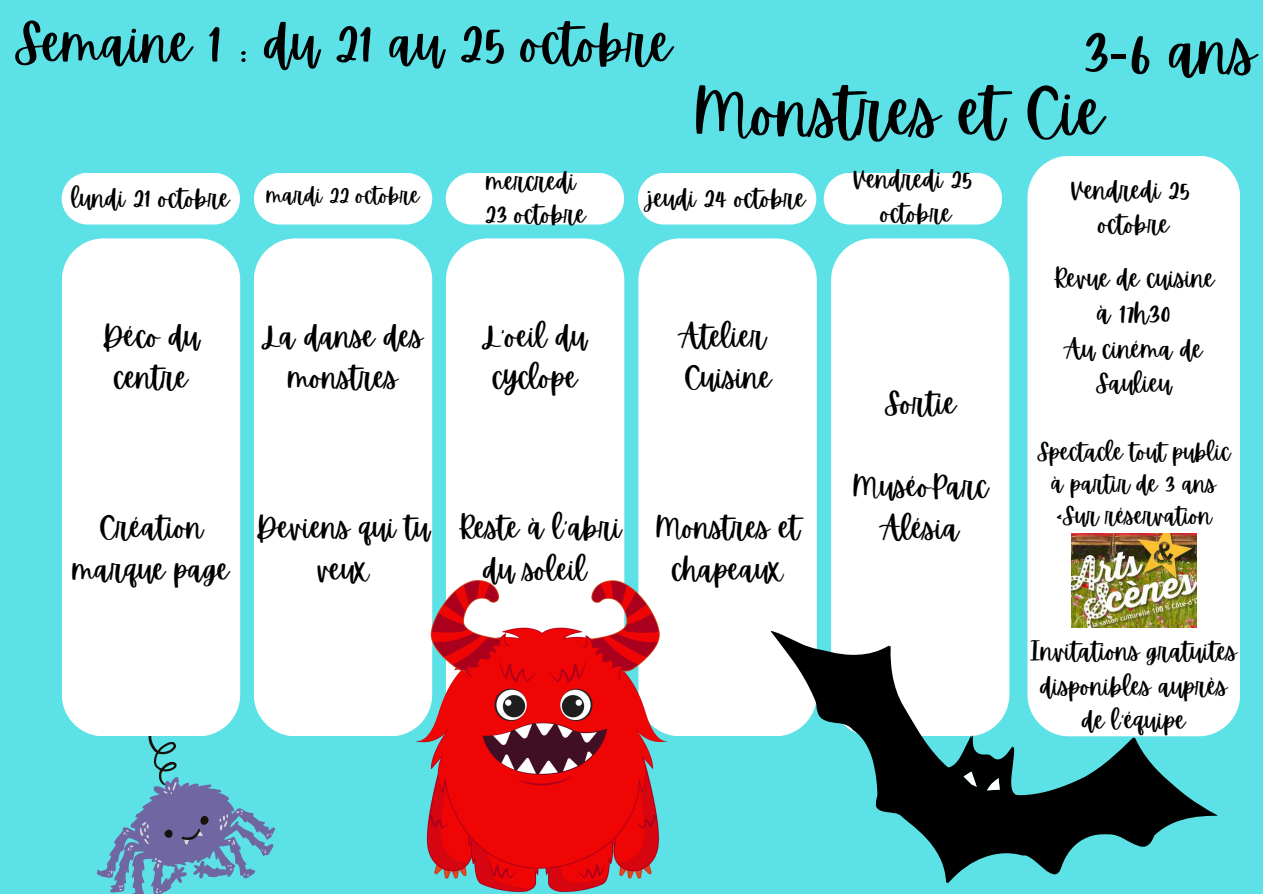
<style>
.page{position:relative;width:1263px;height:894px;background:#fff}
.page>*{position:absolute;margin:0;border:0;box-sizing:border-box;transform-origin:0 0}
.t1{font:64.5px "Apricots";color:#000}
.t2{font:60px "Apricots";color:#000}
.t3{font:52.5px "Apricots";color:#000}
.t4{font:30px/41.7px "Apricots";color:#000;text-align:center}
.t5{font:26.25px "Apricots";color:#000}
.t6{font:24.75px/34.3px "Apricots";color:#000;text-align:center}
.t7{font:23.25px/32.1px "Apricots";color:#000;text-align:center}
.t8{font:22.05px "Apricots";color:#000}
.s1{font-family:"Noto Sans"}
</style>
<div class="page">
<div style="left:0;top:0;width:1263px;height:893px;background:#5ce1e6"></div>
<svg style="left:85px;top:717px;width:198px;height:176px"></svg>
<div style="left:62px;top:238px;width:178px;height:498px;background:#fff;border-radius:42px"></div>
<div style="left:254px;top:238px;width:178px;height:498px;background:#fff;border-radius:42px"></div>
<div style="left:446px;top:238px;width:178px;height:498px;background:#fff;border-radius:42px"></div>
<div style="left:638px;top:238px;width:179px;height:498px;background:#fff;border-radius:42px"></div>
<div style="left:831px;top:238px;width:178px;height:498px;background:#fff;border-radius:42px"></div>
<div style="left:62px;top:173px;width:178px;height:51px;background:#fff;border-radius:26px"></div>
<div style="left:254px;top:173px;width:178px;height:51px;background:#fff;border-radius:26px"></div>
<div style="left:446px;top:173px;width:178px;height:51px;background:#fff;border-radius:26px"></div>
<div style="left:638px;top:173px;width:178px;height:51px;background:#fff;border-radius:26px"></div>
<div style="left:824px;top:173px;width:178px;height:51px;background:#fff;border-radius:26px"></div>
<svg style="left:770px;top:603px;width:451px;height:281px"></svg>
<svg style="left:986px;top:777px;width:14px;height:13px"></svg>
<svg style="left:963px;top:771px;width:14px;height:16px"></svg>
<img style="left:417px;top:580px;width:250px;height:311px">
<div style="left:1027px;top:156px;width:213px;height:580px;background:#fff;border-radius:42px"></div>
<img style="left:1071px;top:533px;width:125px;height:94px">
<h1 class="t3" style="left:14px;top:13px;width:659px">Semaine 1 : du 21 au 25 octobre</h1>
<h4 class="t2" style="left:1082px;top:17px;width:175px">3<span class="s1">-</span>6 ans</h4>
<h4 class="t1" style="left:693px;top:75px;width:412px">Monstres et Cie</h4>
<h4 class="t6" style="left:72px;top:181px;width:159px">lundi 21 octobre</h4>
<h4 class="t8" style="left:267px;top:183px;width:154px">mardi 22 octobre</h4>
<h4 class="t4" style="left:102px;top:315px;width:99px">Déco du centre</h4>
<h4 class="t4" style="left:263px;top:315px;width:161px">La danse des monstres</h4>
<h4 class="t6" style="left:485px;top:164px;width:102px;line-height:33.8px;text-align:left">mercredi<br>23 octobre</h4>
<h3 class="t4" style="left:483px;top:315px;width:105px">L’oeil du cyclope</h3>
<h4 class="t6" style="left:649px;top:181px;width:158px">jeudi 24 octobre</h4>
<h3 class="t4" style="left:680px;top:315px;width:93px;text-align:left">Atelier<br>Cuisine</h3>
<p class="t4" style="left:73px;top:507px;width:158px">Création marque page</p>
<p class="t4" style="left:256px;top:507px;width:176px">Deviens qui tu veux</p>
<h3 class="t4" style="left:458px;top:507px;width:165px">Reste à l’abri du soleil</h3>
<h3 class="t4" style="left:655px;top:507px;width:146px">Monstres et chapeaux</h3>
<p class="t6" style="left:852px;top:163px;width:121px;line-height:33.8px">Vendredi 25 octobre</p>
<h3 class="t4" style="left:884px;top:382px;width:73px">Sortie</h3>
<h3 class="t4" style="left:852px;top:466px;width:138px">MuséoParc<br>Alésia</h3>
<p class="t6" style="left:1070px;top:173px;width:121px">Vendredi 25 octobre</p>
<h3 class="t6" style="left:1053px;top:261px;width:163px">Revue de cuisine</h3>
<h3 class="t5" style="left:1097px;top:299px;width:75px">à 17h30</h3>
<h3 class="t6" style="left:1065px;top:332px;width:139px">Au cinéma de<br>Saulieu</h3>
<h3 class="t7" style="left:1037px;top:435px;width:195px">Spectacle tout public à partir de 3 ans &lt;Sur réservation</h3>
<h3 class="t6" style="left:1031px;top:634px;width:208px">Invitations gratuites disponibles auprès de l’équipe</h3>
</div>
